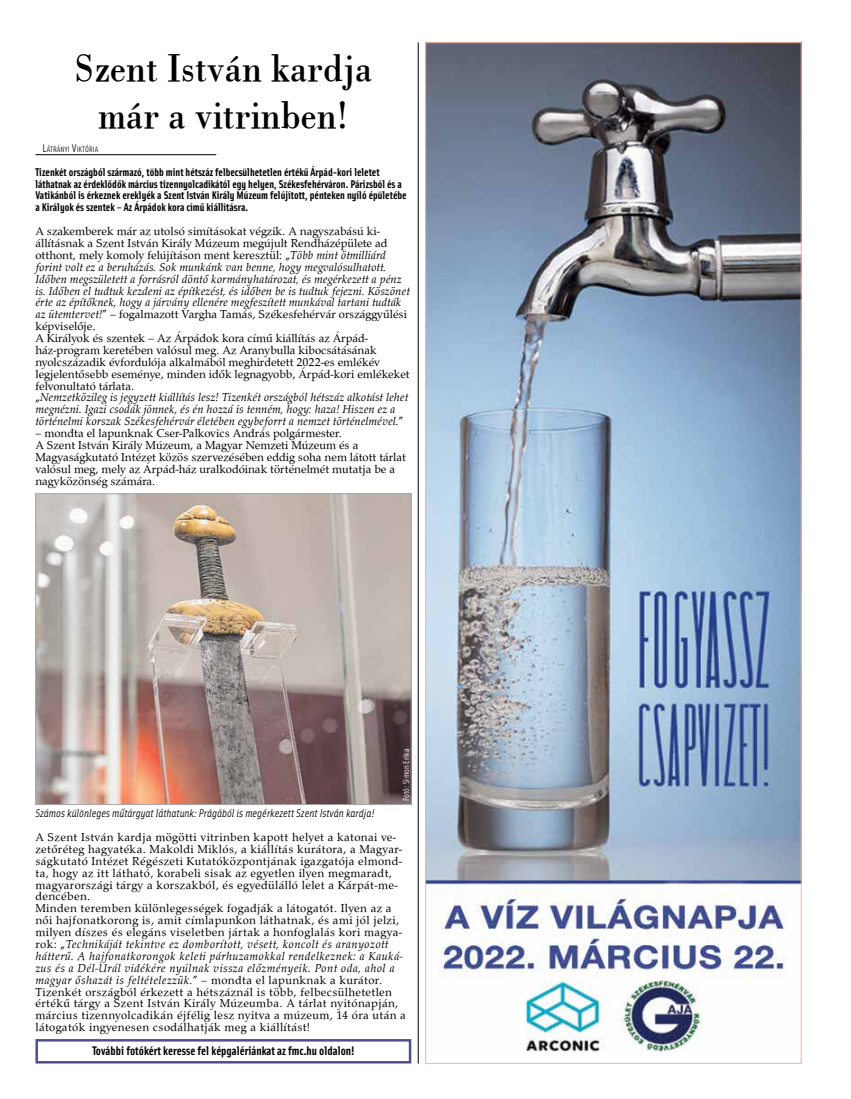
<style>
.page{position:relative;width:851px;height:1099px;background:#fff}
.page>*{position:absolute;margin:0;border:0;box-sizing:border-box;transform-origin:0 0}
.t1{font:40px/47.5px "Bodoni PFL";color:#000;text-align:center;scale:.9 1}
.t2{font:700 12.5px "Solex";color:#000}
.t3{font:italic 11.88px/11.9px "Palladius";color:#000}
.t4{font:11.88px/11.9px "Palladius";letter-spacing:.03em;color:#000}
.t5{font:11.88px/11.9px "Palladius";color:#000}
.t6{font:700 11.25px/11.9px "Solex";color:#000}
.t7{font:italic 11.25px "Solex";color:#000}
.t8{font:8.75px "Solex";color:#fff}
.t9{font:7.88px "Solex";color:#000}
.s1{font-size:11.25px}
.s2{font-style:normal}
.s3{font-style:italic}
</style>
<div class="page">
<img style="left:37px;top:495px;width:372px;height:307px">
<div style="left:35px;top:493px;width:376px;height:311px;border:1px solid #a7a9ac"></div>
<hr style="left:35px;top:154px;width:181px;height:1px;background:#000">
<hr style="left:418px;top:43px;width:1px;height:1020px;background:#000">
<img style="left:427px;top:45px;width:372px;height:1007px">
<div style="left:35px;top:1039px;width:376px;height:24px;border:2px solid #4e4f91"></div>
<h1 class="t1" style="left:74px;top:43px;width:332px">Szent István kardja már a vitrinben!</h1>
<p class="t9" style="left:43px;top:144px;width:57px"><span class="s1">L</span>ÁTRÁNYI <span class="s1">V</span>IKTÓRIA</p>
<p class="t6" style="left:35px;top:165px;width:372px">Tizenkét országból származó, több mint hétszáz felbecsülhetetlen értékű Árpád-kori leletet láthatnak az érdeklődők március tizennyolcadikától egy helyen, Székesfehérváron. Párizsból és a Vatikánból is érkeznek ereklyék a Szent István Király Múzeum felújított, pénteken nyíló épületébe a Királyok és szentek – Az Árpádok kora című kiállításra.</p>
<p class="t3" style="left:35px;top:225px;width:376px"><span class="s2">A szakemberek már az utolsó simításokat végzik. A nagyszabású ki&shy;állításnak a Szent István Király Múzeum megújult Rendházépülete ad otthont, mely komoly felújításon ment keresztül: „</span>Több mint ötmilliárd forint volt ez a beruházás. Sok munkánk van benne, hogy megvalósulhatott.<br>Időben megszületett a forrásról döntő kormányhatározat, és megérkezett a pénz is. Időben el tudtuk kezdeni az építkezést, és időben be is tudtuk fejezni. Köszönet érte az építőknek, hogy a járvány ellenére megfeszített munkával tartani tudták az ütemtervet!<span class="s2">” – fogalmazott Vargha Tamás, Székesfehérvár országgyűlési képviselője.<br>A Királyok és szentek – Az Árpádok kora című kiállítás az Árpád&shy;ház-program keretében valósul meg. Az Aranybulla kibocsátásának nyolcszázadik évfordulója alkalmából meghirdetett 2022-es emlékév legjelentősebb eseménye, minden idők legnagyobb, Árpád-kori emlékeket felvonultató tárlata.<br>„</span>Nemzetközileg is jegyzett kiállítás lesz! Tizenkét országból hétszáz alkotást lehet megnézni. Igazi csodák jönnek, és én hozzá is tenném, hogy: haza! Hiszen ez a történelmi korszak Székesfehérvár életében egybeforrt a nemzet történelmével.<span class="s2">”</span></p>
<p class="t5" style="left:35px;top:427px;width:372px">– mondta el lapunknak Cser-Palkovics András polgármester.<br>A Szent István Király Múzeum, a Magyar Nemzeti Múzeum és a Magyaságkutató Intézet közös szervezésében eddig soha nem látott tárlat valósul meg, mely az Árpád-ház uralkodóinak történelmét mutatja be a nagyközönség számára.</p>
<p class="t7" style="left:35px;top:806px;width:341px">Számos különleges műtárgyat láthatunk: Prágából is megérkezett Szent István kardja!</p>
<p class="t8" style="left:400px;top:801px;width:54px;rotate:-90deg">Fotó: Simon Erika</p>
<p class="t4" style="left:35px;top:831px;width:372px">A Szent István kardja mögötti vitrinben kapott helyet a katonai ve&shy;zetőréteg hagyatéka. Makoldi Miklós, a kiállítás kurátora, a Magyar&shy;ságkutató Intézet Régészeti Kutatóközpontjának igazgatója elmond&shy;ta, hogy az itt látható, korabeli sisak az egyetlen ilyen megmaradt, magyarországi tárgy a korszakból, és egyedülálló lelet a Kárpát-me&shy;dencében.<br>Minden teremben különlegességek fogadják a látogatót. Ilyen az a női hajfonatkorong is, amit címlapunkon láthatnak, és ami jól jelzi, milyen díszes és elegáns viseletben jártak a honfoglalás kori magya&shy;rok: „<span class="s3">Technikáját tekintve ez domborított, vésett, koncolt és aranyozott hátterű. A hajfonatkorongok keleti párhuzamokkal rendelkeznek: a Kauká&shy;zus és a Dél-Urál vidékére nyúlnak vissza előzményeik. Pont oda, ahol a magyar őshazát is feltételezzük.</span>” – mondta el lapunknak a kurátor.<br>Tizenkét országból érkezett a hétszáznál is több, felbecsülhetetlen értékű tárgy a Szent István Király Múzeumba. A tárlat nyitónapján, március tizennyolcadikán éjfélig lesz nyitva a múzeum, 14 óra után a látogatók ingyenesen csodálhatják meg a kiállítást!</p>
<p class="t2" style="left:92px;top:1042px;width:264px">További fotókért keresse fel képgalériánkat az fmc.hu oldalon!</p>
</div>
